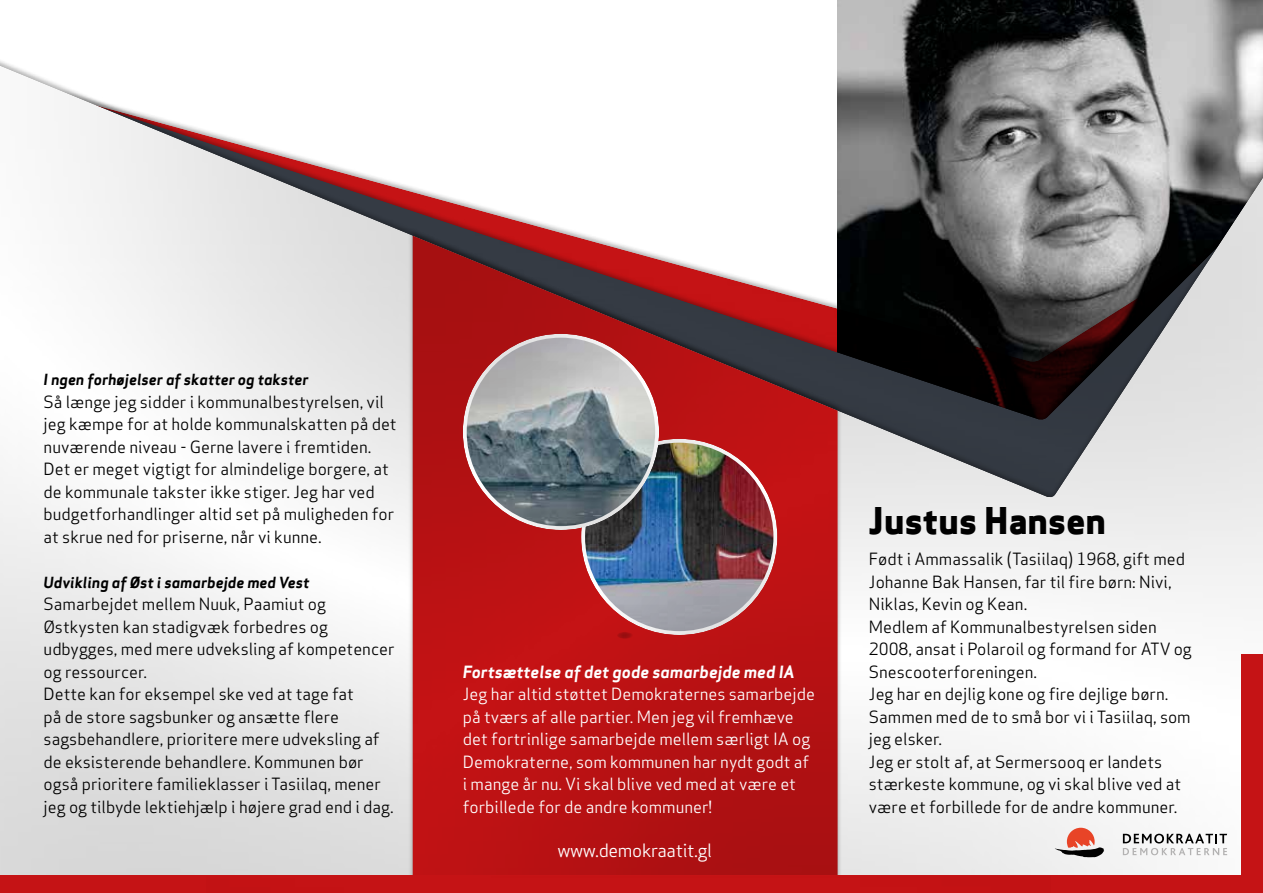
<style>
.page{position:relative;width:1263px;height:893px;background:#fff}
.page>*{position:absolute;margin:0;border:0;box-sizing:border-box;transform-origin:0 0}
.t1{font:800 36px "Apex Sans";color:#000}
.t2{font:18px "Apex Sans";letter-spacing:-.02em;color:#fff}
.t3{font:16.5px/22.5px "Apex Sans";color:#000}
.t4{font:16.5px/22.5px "Apex Sans";color:#fff}
.t5{font:italic 700 16.5px "Apex Sans";color:#fff}
.t6{font:italic 700 15px "Apex Sans";color:#000}
</style>
<div class="page">
<img style="left:838px;top:0;width:425px;height:55px">
<div style="left:0;top:56px;width:1263px;height:837px;background:#000;opacity:.18"></div>
<div style="left:408px;top:229px;width:434px;height:664px;background:#000;opacity:.3"></div>
<div style="left:412px;top:234px;width:426px;height:659px;background:#000;opacity:.24"></div>
<div style="left:0;top:876px;width:1263px;height:17px;background:#c51315"></div>
<div style="left:205px;top:873px;width:846px;height:20px;background:#c51315"></div>
<svg style="left:617px;top:632px;width:16px;height:7px"></svg>
<div style="left:1242px;top:655px;width:21px;height:238px;background:#c51315"></div>
<svg style="left:1055px;top:828px;width:49px;height:29px"></svg>
<svg style="left:1123px;top:834px;width:104px;height:21px"></svg>
<div style="left:580px;top:436px;width:199px;height:200px;background:#000;opacity:.16"></div>
<div style="left:461px;top:331px;width:200px;height:200px;background:#000;opacity:.16"></div>
<p class="t6" style="left:44px;top:370px;width:267px">I ngen forhøjelser af skatter og takster</p>
<p class="t3" style="left:44px;top:389px;width:355px">Så længe jeg sidder i kommunalbestyrelsen, vil jeg kæmpe for at holde kommunalskatten på det nuværende niveau - Gerne lavere i fremtiden.<br>Det er meget vigtigt for almindelige borgere, at de kommunale takster ikke stiger. Jeg har ved budgetforhandlinger altid set på muligheden for at skrue ned for priserne, når vi kunne.</p>
<p class="t6" style="left:44px;top:572px;width:267px">Udvikling af Øst i samarbejde med Vest</p>
<p class="t3" style="left:44px;top:591px;width:352px">Samarbejdet mellem Nuuk, Paamiut og Østkysten kan stadigvæk forbedres og udbygges, med mere udveksling af kompetencer og ressourcer.<br>Dette kan for eksempel ske ved at tage fat<br>på de store sagsbunker og ansætte flere sagsbehandlere, prioritere mere udveksling af de eksisterende behandlere. Kommunen bør også prioritere familieklasser i Tasiilaq, mener jeg og tilbyde lektiehjælp i højere grad end i dag.</p>
<p class="t5" style="left:463px;top:661px;width:333px">Fortsættelse af det gode samarbejde med IA</p>
<p class="t4" style="left:463px;top:681px;width:354px">Jeg har altid støttet Demokraternes samarbejde på tværs af alle partier. Men jeg vil fremhæve det fortrinlige samarbejde mellem særligt IA og Demokraterne, som kommunen har nydt godt af i mange år nu. Vi skal blive ved med at være et forbillede for de andre kommuner!</p>
<p class="t2" style="left:557px;top:836px;width:156px">www.demokraatit.gl</p>
<h1 class="t1" style="left:869px;top:497px;width:239px">Justus Hansen</h1>
<p class="t3" style="left:869px;top:546px;width:324px">Født i Ammassalik (Tasiilaq) 1968, gift med Johanne Bak Hansen, far til fire børn: Nivi, Niklas, Kevin og Kean.<br>Medlem af Kommunalbestyrelsen siden 2008, ansat i Polaroil og formand for ATV og Snescooterforeningen.<br>Jeg har en dejlig kone og fire dejlige børn.<br>Sammen med de to små bor vi i Tasiilaq, som jeg elsker.<br>Jeg er stolt af, at Sermersooq er landets stærkeste kommune, og vi skal blive ved at være et forbillede for de andre kommuner.</p>
</div>
